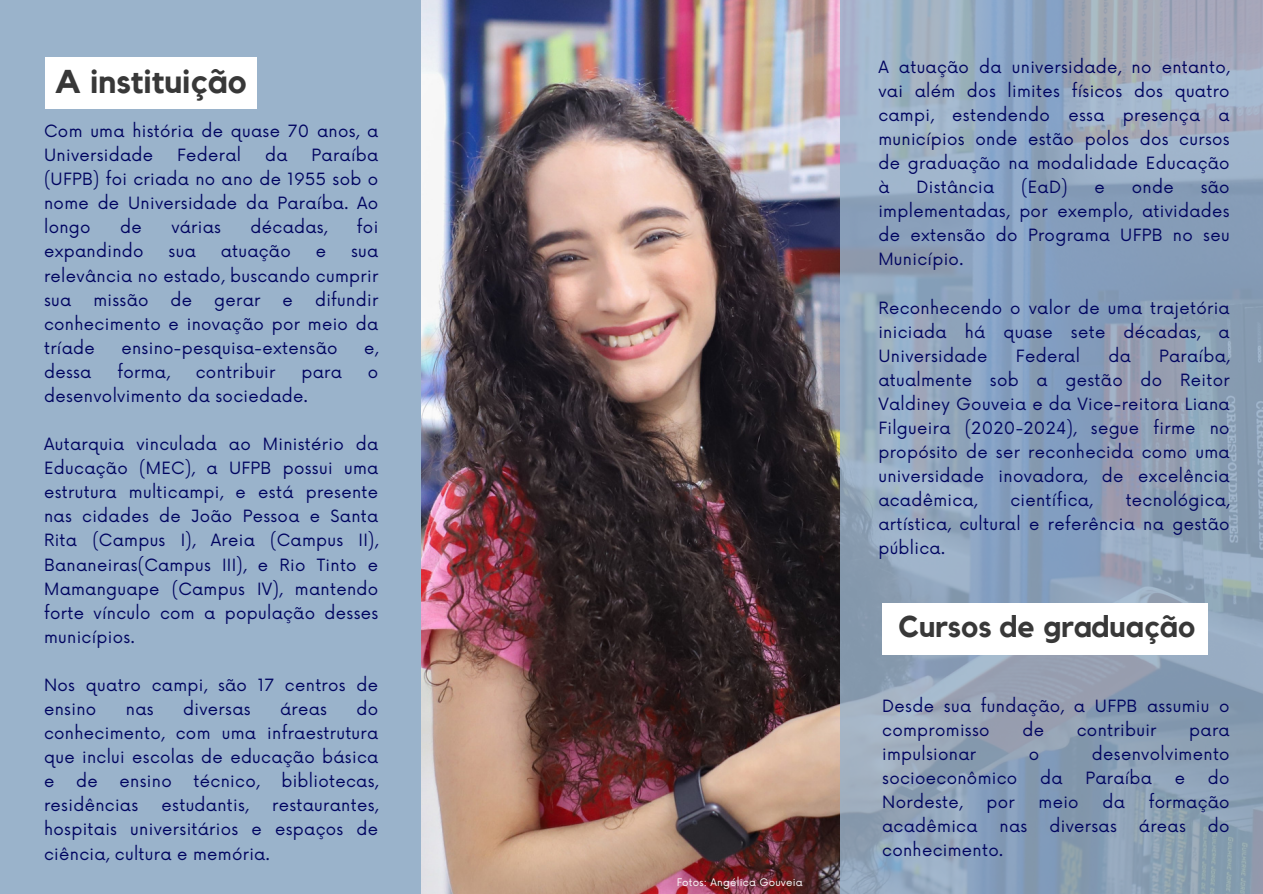
<style>
.page{position:relative;width:1263px;height:894px;background:#fff}
.page>*{position:absolute;margin:0;border:0;box-sizing:border-box;transform-origin:0 0}
.t1{font:700 32.85px "Kollektif";color:#383838}
.t2{font:700 30px "Kollektif";color:#383838}
.t3{font:16.5px/24px "Now";letter-spacing:.02em;color:#000460;text-align:justify}
.t4{font:10.2px "Now";letter-spacing:.02em;color:#fff}
</style>
<div class="page">
<div style="left:0;top:0;width:1263px;height:893px;background:#9ab3cb"></div>
<img style="left:421px;top:0;width:419px;height:893px">
<div style="left:45px;top:58px;width:212px;height:51px;background:#fff"></div>
<svg style="left:840px;top:0;width:423px;height:893px"></svg>
<div style="left:882px;top:603px;width:326px;height:51px;background:#fff"></div>
<p class="t1" style="left:55px;top:67px;width:193px">A instituição</p>
<p class="t3" style="left:44px;top:120px;width:336px">Com uma história de quase 70 anos, a<br>Universidade</p>
<p class="t3" style="left:44px;top:144px;width:336px;text-indent:267px">Paraíba (UFPB) foi criada no ano de 1955 sob o nome de Universidade da Paraíba. Ao longo</p>
<p class="t3" style="left:177px;top:144px;width:65px">Federal</p>
<p class="t3" style="left:265px;top:144px;width:24px">da</p>
<p class="t3" style="left:120px;top:216px;width:23px">de</p>
<p class="t3" style="left:171px;top:216px;width:51px">várias</p>
<p class="t3" style="left:251px;top:216px;width:78px">décadas,</p>
<p class="t3" style="left:357px;top:216px;width:23px">foi</p>
<p class="t3" style="left:44px;top:240px;width:101px">expandindo</p>
<p class="t3" style="left:169px;top:240px;width:29px">sua</p>
<p class="t3" style="left:221px;top:240px;width:72px">atuação</p>
<p class="t3" style="left:316px;top:240px;width:12px">e</p>
<p class="t3" style="left:44px;top:240px;width:336px;text-indent:307px">sua relevância no estado, buscando cumprir sua</p>
<p class="t3" style="left:44px;top:288px;width:336px;text-indent:271px">difundir conhecimento e inovação por meio da tríade</p>
<p class="t3" style="left:93px;top:288px;width:57px">missão</p>
<p class="t3" style="left:171px;top:288px;width:23px">de</p>
<p class="t3" style="left:214px;top:288px;width:48px">gerar</p>
<p class="t3" style="left:283px;top:288px;width:12px">e</p>
<p class="t3" style="left:121px;top:336px;width:218px">ensino-pesquisa-extensão</p>
<p class="t3" style="left:364px;top:336px;width:16px">e,</p>
<p class="t3" style="left:44px;top:360px;width:49px">dessa</p>
<p class="t3" style="left:117px;top:360px;width:54px">forma,</p>
<p class="t3" style="left:196px;top:360px;width:81px">contribuir</p>
<p class="t3" style="left:301px;top:360px;width:42px">para</p>
<p class="t3" style="left:368px;top:360px;width:12px">o</p>
<p class="t3" style="left:44px;top:384px;width:265px">desenvolvimento da sociedade.</p>
<p class="t3" style="left:44px;top:433px;width:336px">Autarquia vinculada ao Ministério da Educação (MEC), a UFPB possui uma estrutura multicampi, e está presente nas cidades de João Pessoa e Santa Rita (Campus I), Areia (Campus II), Bananeiras(Campus III), e Rio Tinto e Mamanguape (Campus IV), mantendo forte vínculo com a população desses municípios.</p>
<p class="t3" style="left:44px;top:673px;width:336px">Nos quatro campi, são 17 centros de ensino</p>
<p class="t3" style="left:44px;top:697px;width:336px;text-indent:312px">do conhecimento, com uma infraestrutura que inclui escolas de educação básica e</p>
<p class="t3" style="left:126px;top:697px;width:29px">nas</p>
<p class="t3" style="left:183px;top:697px;width:69px">diversas</p>
<p class="t3" style="left:280px;top:697px;width:48px">áreas</p>
<p class="t3" style="left:76px;top:770px;width:23px">de</p>
<p class="t3" style="left:120px;top:770px;width:54px">ensino</p>
<p class="t3" style="left:194px;top:770px;width:67px">técnico,</p>
<p class="t3" style="left:281px;top:770px;width:98px">bibliotecas,</p>
<p class="t3" style="left:44px;top:794px;width:96px">residências</p>
<p class="t3" style="left:162px;top:794px;width:89px">estudantis,</p>
<p class="t3" style="left:44px;top:794px;width:336px;text-indent:228px">restaurantes, hospitais universitários e espaços de ciência, cultura e memória.</p>
<p class="t4" style="left:677px;top:876px;width:128px">Fotos: Angélica Gouveia</p>
<p class="t3" style="left:878px;top:56px;width:353px">A atuação da universidade, no entanto, vai além dos limites físicos dos quatro campi, estendendo essa presença a municípios onde estão polos dos cursos de graduação na modalidade Educação à</p>
<p class="t3" style="left:916px;top:176px;width:79px">Distância</p>
<p class="t3" style="left:1021px;top:176px;width:48px">(EaD)</p>
<p class="t3" style="left:1094px;top:176px;width:12px">e</p>
<p class="t3" style="left:1132px;top:176px;width:43px">onde</p>
<p class="t3" style="left:878px;top:176px;width:353px;text-indent:322px">são implementadas, por exemplo, atividades de extensão do Programa UFPB no seu Município.</p>
<p class="t3" style="left:878px;top:296px;width:353px">Reconhecendo o valor de uma trajetória iniciada há quase sete décadas, a Universidade</p>
<p class="t3" style="left:878px;top:344px;width:353px;text-indent:281px">Paraíba, atualmente sob a gestão do Reitor Valdiney Gouveia e da Vice-reitora Liana Filgueira (2020-2024), segue firme no propósito de ser reconhecida como uma universidade inovadora, de excelência acadêmica,</p>
<p class="t3" style="left:1016px;top:344px;width:65px">Federal</p>
<p class="t3" style="left:1108px;top:344px;width:24px">da</p>
<p class="t3" style="left:878px;top:489px;width:353px;text-indent:247px">tecnológica, artística, cultural e referência na gestão pública.</p>
<p class="t3" style="left:1010px;top:489px;width:84px">científica,</p>
<p class="t2" style="left:898px;top:612px;width:298px">Cursos de graduação</p>
<p class="t3" style="left:882px;top:694px;width:349px">Desde sua fundação, a UFPB assumiu o compromisso</p>
<p class="t3" style="left:1022px;top:718px;width:23px">de</p>
<p class="t3" style="left:1077px;top:718px;width:81px">contribuir</p>
<p class="t3" style="left:1189px;top:718px;width:42px">para</p>
<p class="t3" style="left:882px;top:742px;width:95px">impulsionar</p>
<p class="t3" style="left:1029px;top:742px;width:12px">o</p>
<p class="t3" style="left:1092px;top:742px;width:139px">desenvolvimento</p>
<p class="t3" style="left:882px;top:766px;width:137px">socioeconômico</p>
<p class="t3" style="left:1040px;top:766px;width:24px">da</p>
<p class="t3" style="left:1085px;top:766px;width:68px">Paraíba</p>
<p class="t3" style="left:1175px;top:766px;width:12px">e</p>
<p class="t3" style="left:1208px;top:766px;width:23px">do</p>
<p class="t3" style="left:882px;top:790px;width:82px">Nordeste,</p>
<p class="t3" style="left:986px;top:790px;width:30px">por</p>
<p class="t3" style="left:1038px;top:790px;width:42px">meio</p>
<p class="t3" style="left:1102px;top:790px;width:24px">da</p>
<p class="t3" style="left:1149px;top:790px;width:82px">formação</p>
<p class="t3" style="left:882px;top:814px;width:97px">acadêmica</p>
<p class="t3" style="left:1000px;top:814px;width:29px">nas</p>
<p class="t3" style="left:1049px;top:814px;width:69px">diversas</p>
<p class="t3" style="left:1139px;top:814px;width:48px">áreas</p>
<p class="t3" style="left:1208px;top:814px;width:23px">do</p>
<p class="t3" style="left:882px;top:838px;width:122px">conhecimento.</p>
</div>
